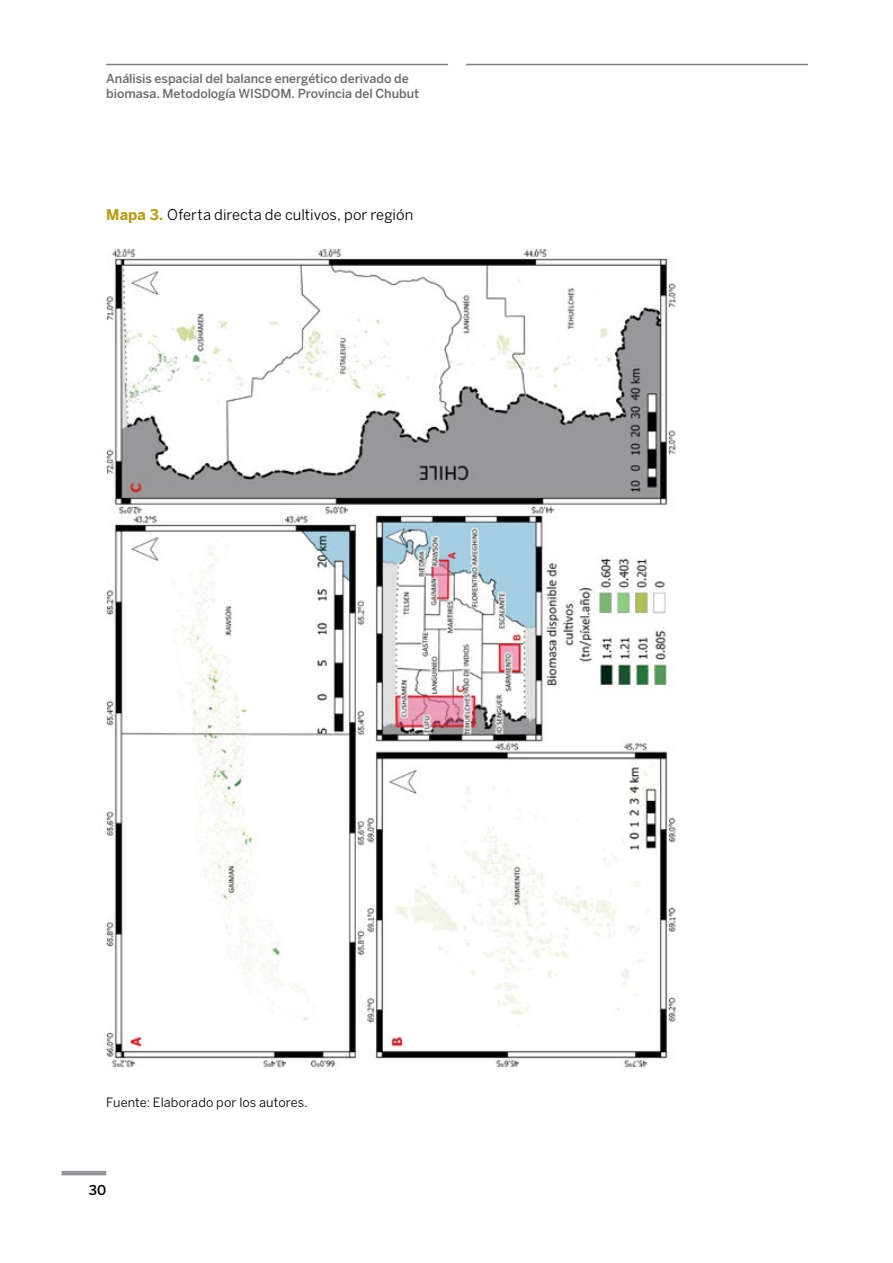
<style>
.page{position:relative;width:893px;height:1263px;background:#fff}
.page>*{position:absolute;margin:0;border:0;box-sizing:border-box;transform-origin:0 0}
.t1{font:14.7px "Benton Sans";color:#000}
.t2{font:500 13.5px "Benton Sans";color:#000}
.t3{font:12.75px "Benton Sans";letter-spacing:.01em;color:#000}
.t4{font:500 12.45px/15px "Benton Sans";letter-spacing:-.005em;color:#6d6e71}
.s1{font-weight:700;color:#b79c18}
</style>
<div class="page">
<hr style="left:62px;top:1171px;width:44px;height:4px;background:#939598">
<hr style="left:466px;top:64px;width:342px;height:1px;background:#807f83">
<hr style="left:106px;top:64px;width:342px;height:1px;background:#807f83">
<img style="left:105px;top:249px;width:571px;height:819px">
<p class="t4" style="left:106px;top:71px;width:314px">Análisis espacial del balance energético derivado de biomasa. Metodología WISDOM. Provincia del Chubut</p>
<p class="t1" style="left:106px;top:206px;width:308px"><span class="s1">Mapa 3.</span> Oferta directa de cultivos, por región</p>
<p class="t3" style="left:106px;top:1095px;width:203px">Fuente: Elaborado por los autores.</p>
<p class="t2" style="left:89px;top:1182px;width:19px">30</p>
</div>
